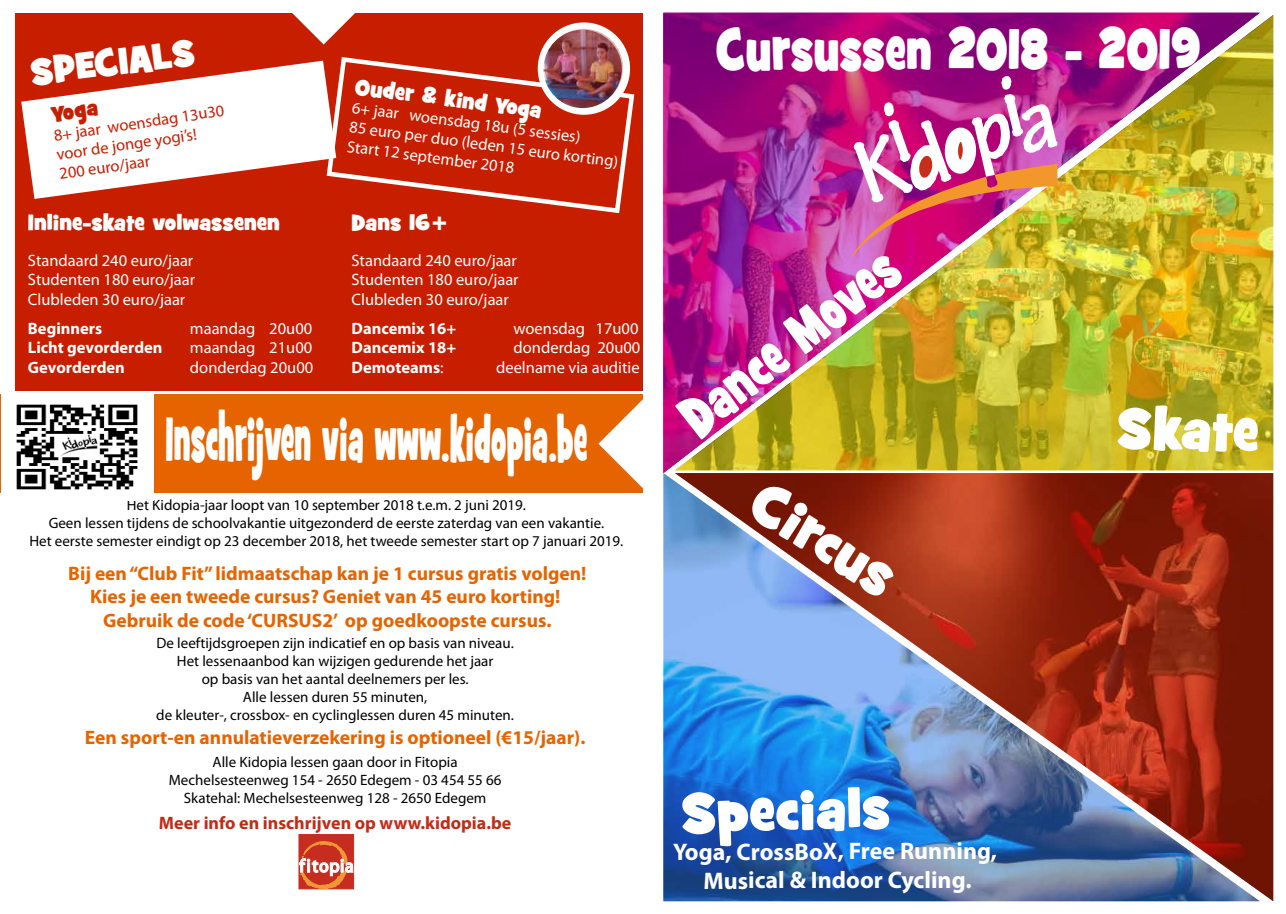
<style>
.page{position:relative;width:1286px;height:914px;background:#fff}
.page>*{position:absolute;margin:0;border:0;box-sizing:border-box;transform-origin:0 0}
.t1{font:62.1px "Grilled Cheese BTN Toasted";color:#fff;scale:.48 1}
.t2{font:57px "Grilled Cheese BTN Toasted";color:#fff;scale:.8 1}
.t3{font:57px "Grilled Cheese BTN Toasted";color:#fff}
.t4{font:37.5px "Grilled Cheese BTN Toasted";color:#fff}
.t5{font:700 24px/28.8px "Myriad Pro";letter-spacing:-.005em;color:#fff;text-align:center}
.t6{font:22.5px "Grilled Cheese BTN Toasted";color:#fff}
.t7{font:22.35px "Grilled Cheese BTN Toasted";color:#fff}
.t8{font:22.35px "Grilled Cheese BTN Toasted";color:#c81e00}
.t9{font:700 19.5px/23.4px "Myriad Pro";color:#e66400;text-align:center}
.t10{font:700 18px "Myriad Pro";color:#c02c16}
.t11{font:16.5px/19.8px "Myriad Pro";color:#fff;text-align:justify}
.t12{font:700 16.5px "Myriad Pro";color:#fff}
.t13{font:16.5px/19.6px "Myriad Pro";color:#c81e00}
.t14{font:15px/18px "Myriad Pro";color:#000;text-align:center}
.s1{font-weight:400}
</style>
<div class="page">
<div style="left:15px;top:14px;width:628px;height:377px;background:#c81e00"></div>
<svg style="left:279px;top:13px;width:89px;height:31px"></svg>
<div style="left:299px;top:834px;width:54px;height:54px;background:#c62c20"></div>
<svg style="left:299px;top:840px;width:55px;height:49px"></svg>
<div style="left:1px;top:395px;width:642px;height:98px;background:#e66400"></div>
<svg style="left:598px;top:394px;width:45px;height:95px"></svg>
<div style="left:1259px;top:473px;width:14px;height:428px;background:#711505"></div>
<img style="left:663px;top:473px;width:596px;height:428px">
<svg style="left:663px;top:13px;width:596px;height:460px"></svg>
<img style="left:675px;top:15px;width:598px;height:455px">
<img style="left:849px;top:76px;width:209px;height:182px">
<svg style="left:951px;top:134px;width:18px;height:33px"></svg>
<div style="left:944px;top:127px;width:32px;height:47px;border:13px solid #fff;border-radius:50%"></div>
<svg style="left:21px;top:61px;width:303px;height:138px"></svg>
<svg style="left:324px;top:54px;width:311px;height:160px"></svg>
<div style="left:538px;top:22px;width:92px;height:93px;background:#fff;border-radius:50%"></div>
<svg style="left:543px;top:27px;width:81px;height:82px"></svg>
<img style="left:543px;top:30px;width:79px;height:78px;border-radius:39px">
<img style="left:545px;top:29px;width:78px;height:78px;border-radius:50%">
<img style="left:1px;top:395px;width:153px;height:98px">
<h3 class="t4" style="left:27px;top:48px;width:167px;rotate:-7deg">SPECIALS</h3>
<h3 class="t8" style="left:49px;top:99px;width:49px;rotate:-8deg">Yoga</h3>
<p class="t13" style="left:53px;top:125px;width:173px;rotate:-8deg">8+ jaar woensdag 13u30 voor de jonge yogi’s!<br>200 euro/jaar</p>
<h3 class="t6" style="left:28px;top:207px;width:253px">Inline-skate volwassenen</h3>
<p class="t11" style="left:28px;top:250px;width:169px">Standaard 240 euro/jaar Studenten 180 euro/jaar Clubleden 30 euro/jaar</p>
<p class="t12" style="left:28px;top:317px;width:76px">Beginners</p>
<p class="t11" style="left:190px;top:318px;width:124px">maandag 20u00</p>
<p class="t12" style="left:28px;top:337px;width:136px">Licht gevorderden</p>
<p class="t11" style="left:190px;top:338px;width:124px">maandag 21u00</p>
<p class="t12" style="left:28px;top:357px;width:99px">Gevorderden</p>
<p class="t11" style="left:190px;top:357px;width:125px">donderdag 20u00</p>
<h3 class="t7" style="left:357px;top:72px;width:190px;rotate:7deg">Ouder &amp; kind Yoga</h3>
<p class="t11" style="left:353px;top:98px;width:272px;line-height:19.4px;text-align:left;rotate:7deg">6+ jaar woensdag 18u (5 sessies)<br>85 euro per duo (leden 15 euro korting)<br>Start 12 september 2018</p>
<h3 class="t6" style="left:351px;top:207px;width:99px">Dans 16+</h3>
<p class="t11" style="left:351px;top:250px;width:169px">Standaard 240 euro/jaar Studenten 180 euro/jaar Clubleden 30 euro/jaar</p>
<p class="t12" style="left:351px;top:317px;width:106px">Dancemix 16+</p>
<p class="t11" style="left:513px;top:318px;width:126px">woensdag 17u00</p>
<p class="t12" style="left:351px;top:337px;width:106px">Dancemix 18+</p>
<p class="t11" style="left:513px;top:338px;width:128px">donderdag 20u00</p>
<p class="t12" style="left:351px;top:357px;width:94px">Demoteams<span class="s1">:</span></p>
<p class="t11" style="left:496px;top:357px;width:145px">deelname via auditie</p>
<h1 class="t1" style="left:166px;top:398px;width:880px">Inschrijven via www.kidopia.be</h1>
<p class="t14" style="left:29px;top:496px;width:595px">Het Kidopia-jaar loopt van 10 september 2018 t.e.m. 2 juni 2019.<br>Geen lessen tijdens de schoolvakantie uitgezonderd de eerste zaterdag van een vakantie.<br>Het eerste semester eindigt op 23 december 2018, het tweede semester start op 7 januari 2019.</p>
<h3 class="t9" style="left:68px;top:561px;width:519px">Bij een “Club Fit” lidmaatschap kan je 1 cursus gratis volgen!<br>Kies je een tweede cursus? Geniet van 45 euro korting!<br>Gebruik de code ‘CURSUS2’ op goedkoopste cursus.</h3>
<p class="t14" style="left:156px;top:634px;width:359px">De leeftijdsgroepen zijn indicatief en op basis van niveau.<br>Het lessenaanbod kan wijzigen gedurende het jaar<br>op basis van het aantal deelnemers per les.<br>Alle lessen duren 55 minuten,<br>de kleuter-, crossbox- en cyclinglessen duren 45 minuten.</p>
<h3 class="t9" style="left:85px;top:724px;width:502px">Een sport-en annulatieverzekering is optioneel (€15/jaar).</h3>
<p class="t14" style="left:169px;top:752px;width:334px">Alle Kidopia lessen gaan door in Fitopia<br>Mechelsesteenweg 154 - 2650 Edegem - 03 454 55 66<br>Skatehal: Mechelsesteenweg 128 - 2650 Edegem</p>
<p class="t10" style="left:159px;top:810px;width:354px">Meer info en inschrijven op www.kidopia.be</p>
<h2 class="t2" style="left:715px;top:12px;width:607px">Cursussen 2018 - 2019</h2>
<h2 class="t2" style="left:663px;top:393px;width:329px;rotate:-38deg">Dance Moves</h2>
<h2 class="t3" style="left:775px;top:465px;width:162px;rotate:32deg">Circus</h2>
<h2 class="t3" style="left:680px;top:775px;width:211px;rotate:-1deg">Specials</h2>
<h3 class="t5" style="left:673px;top:836px;width:325px">Yoga, CrossBoX, Free Running,<br>Musical &amp; Indoor Cycling.</h3>
<h2 class="t3" style="left:1117px;top:390px;width:144px;rotate:2deg">Skate</h2>
</div>
